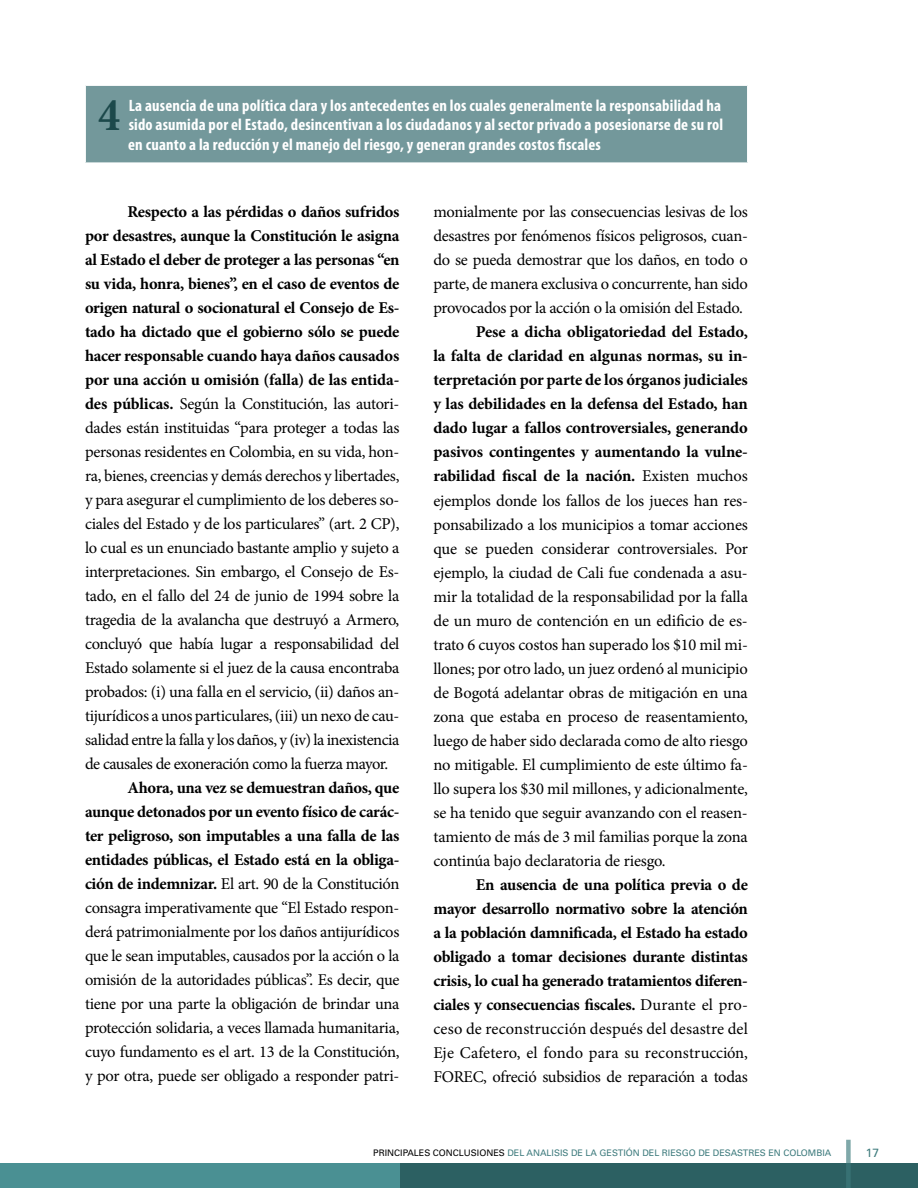
<style>
.page{position:relative;width:918px;height:1188px;background:#fff}
.page>*{position:absolute;margin:0;border:0;box-sizing:border-box;transform-origin:0 0}
.t1{font:700 condensed 47.4px "Minion Pro";color:#1c494b}
.t2{font:16.5px/24px "Minion Pro";letter-spacing:-.02em;color:#000;text-align:justify}
.t3{font:700 16.5px/24px "Minion Pro";letter-spacing:-.02em;color:#000;text-align:justify}
.t4{font:700 condensed 16.5px/19.8px "Myriad Pro";letter-spacing:.01em;color:#fff;text-align:justify}
.t5{font:12px "Univers LT Std";color:#3e7b7d}
.t6{font:9px "Univers LT Std";color:#3e7b7d}
.t7{font:9px "Univers LT Std";color:#000}
.s1{font-weight:700}
.s2{font-weight:400}
.s3{color:#3e7b7d}
</style>
<div class="page">
<div style="left:0;top:1164px;width:918px;height:24px;background:#2c6062"></div>
<div style="left:0;top:1164px;width:400px;height:24px;background:#4a9093"></div>
<svg style="left:846px;top:1140px;width:5px;height:48px"></svg>
<div style="left:85px;top:85px;width:663px;height:78px;background:#73989b"></div>
<hr style="left:85px;top:85px;width:663px;height:1px;background:#fff">
<hr style="left:85px;top:86px;width:1px;height:77px;background:#fff">
<hr style="left:747px;top:86px;width:1px;height:77px;background:#fff">
<h1 class="t1" style="left:98px;top:83px;width:24px">4</h1>
<p class="t4" style="left:128px;top:95px;width:596px">La ausencia de una política clara y los antecedentes en los cuales generalmente la responsabilidad ha sido asumida por el Estado, desincentivan a los ciudadanos y al sector privado a posesionarse de su rol en cuanto a la reducción y el manejo del riesgo, y generan grandes costos fiscales</p>
<p class="t2" style="left:85px;top:200px;width:316px;text-indent:43px"><span class="s1">Respecto a las pérdidas o daños sufridos por desastres, aunque la Constitución le asigna al Estado el deber de proteger a las personas “en su vida, honra, bienes”, en el caso de eventos de origen natural o socionatural el Consejo de Es&shy;tado ha dictado que el gobierno sólo se puede hacer responsable cuando haya daños causados por una acción u omisión (falla) de las entida&shy;des públicas.</span> Según la Constitución, las autori&shy;dades están instituidas “para proteger a todas las personas residentes en Colombia, en su vida, hon&shy;ra, bienes, creencias y demás derechos y libertades, y para asegurar el cumplimiento de los deberes so&shy;ciales del Estado y de los particulares” (art. 2 CP), lo cual es un enunciado bastante amplio y sujeto a interpretaciones. Sin embargo, el Consejo de Es&shy;tado, en el fallo del 24 de junio de 1994 sobre la tragedia de la avalancha que destruyó a Armero, concluyó que había lugar a responsabilidad del Estado solamente si el juez de la causa encontraba probados: (i) una falla en el servicio, (ii) daños an&shy;tijurídicos a unos particulares, (iii) un nexo de cau&shy;salidad entre la falla y los daños, y (iv) la inexistencia de causales de exoneración como la fuerza mayor.</p>
<p class="t2" style="left:85px;top:776px;width:316px;text-indent:43px"><span class="s1">Ahora, una vez se demuestran daños, que aunque detonados por un evento físico de carác&shy;ter peligroso, son imputables a una falla de las entidades públicas, el Estado está en la obliga&shy;ción de indemnizar.</span> El art. 90 de la Constitución consagra imperativamente que “El Estado respon&shy;derá patrimonialmente por los daños antijurídicos que le sean imputables, causados por la acción o la omisión de la autoridades públicas”. Es decir, que tiene por una parte la obligación de brindar una protección solidaria, a veces llamada humanitaria, cuyo fundamento es el art. 13 de la Constitución, y por otra, puede ser obligado a responder patri-</p>
<p class="t2" style="left:433px;top:200px;width:316px">monialmente por las consecuencias lesivas de los desastres por fenómenos físicos peligrosos, cuan&shy;do se pueda demostrar que los daños, en todo o parte, de manera exclusiva o concurrente, han sido provocados por la acción o la omisión del Estado.</p>
<p class="t2" style="left:433px;top:320px;width:316px;text-indent:43px"><span class="s1">Pese a dicha obligatoriedad del Estado, la falta de claridad en algunas normas, su in&shy;terpretación por parte de los órganos judiciales y las debilidades en la defensa del Estado, han dado lugar a fallos controversiales, generando pasivos contingentes y aumentando la vulne&shy;rabilidad fiscal de la nación.</span> Existen muchos ejemplos donde los fallos de los jueces han res&shy;ponsabilizado a los municipios a tomar acciones que se pueden considerar controversiales. Por ejemplo, la ciudad de Cali fue condenada a asu&shy;mir la totalidad de la responsabilidad por la falla de un muro de contención en un edificio de es&shy;trato 6 cuyos costos han superado los $10 mil mi&shy;llones; por otro lado, un juez ordenó al municipio de Bogotá adelantar obras de mitigación en una zona que estaba en proceso de reasentamiento, luego de haber sido declarada como de alto riesgo no mitigable. El cumplimiento de este último fa&shy;llo supera los $30 mil millones, y adicionalmente, se ha tenido que seguir avanzando con el reasen&shy;tamiento de más de 3 mil familias porque la zona continúa bajo declaratoria de riesgo.</p>
<p class="t3" style="left:433px;top:872px;width:316px;text-indent:43px">En ausencia de una política previa o de mayor desarrollo normativo sobre la atención a la población damnificada, el Estado ha estado obligado a tomar decisiones durante distintas crisis, lo cual ha generado tratamientos diferen&shy;ciales y consecuencias fiscales. <span class="s2">Durante el pro&shy;ceso de reconstrucción después del desastre del Eje Cafetero, el fondo para su reconstrucción, FOREC, ofreció subsidios de reparación a todas</span></p>
<p class="t7" style="left:373px;top:1147px;width:179px">PRI NCI PALES CONCLUSIONES <span class="s3">DEL ANALISIS</span></p>
<p class="t6" style="left:571px;top:1147px;width:47px">DE LA GESTIÓ</p>
<p class="t6" style="left:633px;top:1147px;width:164px">N DEL RI ESGO DE DESAST RES EN COLO</p>
<p class="t6" style="left:808px;top:1147px;width:25px">MBIA</p>
<p class="t5" style="left:866px;top:1145px;width:15px">17</p>
</div>
